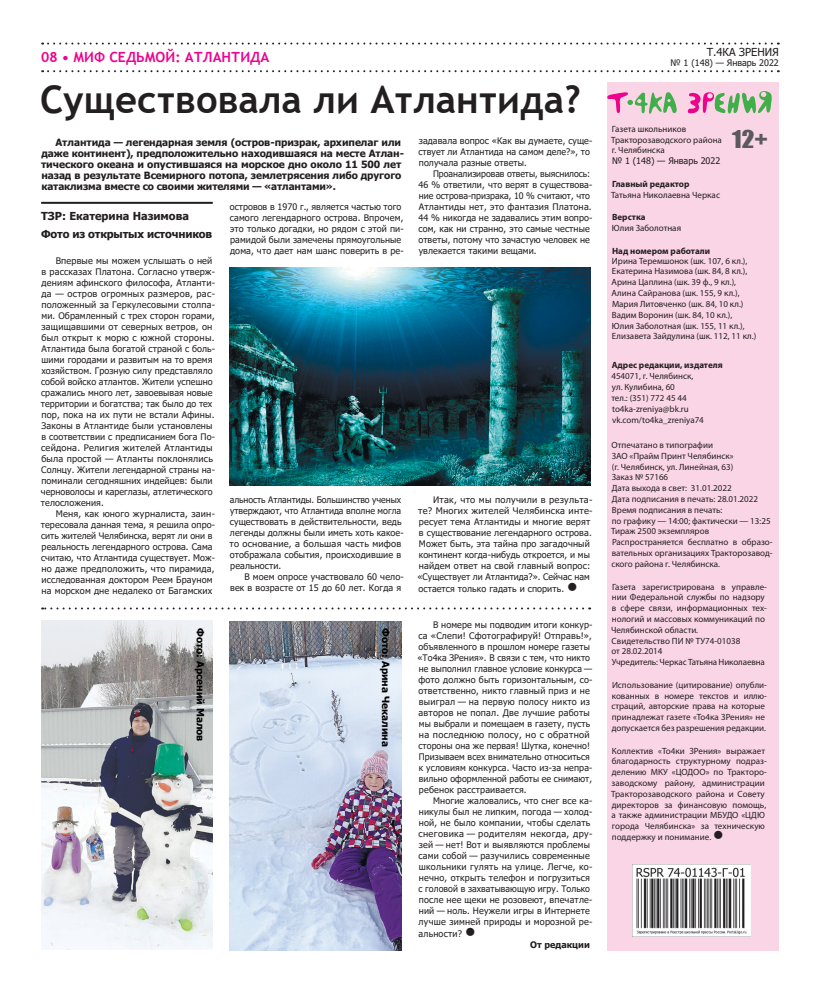
<style>
.page{position:relative;width:820px;height:993px;background:#fff}
.page>*{position:absolute;margin:0;border:0;box-sizing:border-box;transform-origin:0 0}
.t1{font:700 38px "Trebuchet MS";color:#231f20}
.t2{font:22.6px "Impact";color:#5a5a5d;scale:1.11 1}
.t3{font:700 14px "Trebuchet MS";color:#ed028c}
.t4{font:700 11px/18.1px "Tahoma";letter-spacing:-.015em;color:#231f20}
.t5{font:11px "Tahoma";color:#231f20}
.t6{font:700 10px/11px "Tahoma";letter-spacing:-.005em;color:#231f20}
.t7{font:700 10px "Tahoma";color:#000}
.t8{font:9px/11px "Tahoma";letter-spacing:.015em;color:#231f20}
.t9{font:9px/10.8px "Myriad Pro";color:#231f20}
.t10{font:700 9px "Myriad Pro";color:#231f20}
.t11{font:700 9px "Tahoma";color:#231f20}
</style>
<div class="page">
<svg style="left:42px;top:70px;width:729px;height:2px"></svg>
<svg style="left:42px;top:43px;width:729px;height:2px"></svg>
<div style="left:607px;top:81px;width:171px;height:869px;background:#fad5e5"></div>
<svg style="left:607px;top:92px;width:70px;height:22px"></svg>
<svg style="left:687px;top:91px;width:85px;height:23px"></svg>
<img style="left:632px;top:864px;width:117px;height:72px">
<hr style="left:41px;top:202px;width:172px;height:2px;background:#231f20">
<img style="left:230px;top:267px;width:360px;height:218px">
<svg style="left:42px;top:607px;width:541px;height:2px"></svg>
<img style="left:41px;top:620px;width:172px;height:329px">
<img style="left:230px;top:621px;width:171px;height:328px">
<h3 class="t3" style="left:41px;top:48px;width:229px">08 • МИФ СЕДЬМОЙ: АТЛАНТИДА</h3>
<h1 class="t1" style="left:40px;top:76px;width:542px">Существовала ли Атлантида?</h1>
<p class="t6" style="left:41px;top:137px;width:364px;text-indent:14px">Атлантида — легендарная земля (остров-призрак, архипелаг или даже континент), предположительно находившаяся на месте Атлан&shy;тического океана и опустившаяся на морское дно около 11 500 лет назад в результате Всемирного потопа, землетрясения либо другого катаклизма вместе со своими жителями — «атлантами».</p>
<p class="t4" style="left:41px;top:207px;width:172px">ТЗР: Екатерина Назимова<br>Фото из открытых источников</p>
<p class="t8" style="left:230px;top:201px;width:175px">островов в 1970 г., является частью того самого легендарного острова. Впрочем, это только догадки, но рядом с этой пи&shy;рамидой были замечены прямоугольные дома, что дает нам шанс поверить в ре-</p>
<p class="t8" style="left:41px;top:255px;width:176px;text-indent:15px">Впервые мы можем услышать о ней в рассказах Платона. Согласно утверж&shy;дениям афинского философа, Атланти&shy;да — остров огромных размеров, рас&shy;положенный за Геркулесовыми столпа&shy;ми. Обрамленный с трех сторон горами, защищавшими от северных ветров, он был открыт к морю с южной стороны.<br>Атлантида была богатой страной с боль&shy;шими городами и развитым на то время хозяйством. Грозную силу представляло собой войско атлантов. Жители успешно сражались много лет, завоевывая новые территории и богатства; так было до тех пор, пока на их пути не встали Афины.<br>Законы в Атлантиде были установлены в соответствии с предписанием бога По&shy;сейдона. Религия жителей Атлантиды была простой — Атланты поклонялись Солнцу. Жители легендарной страны на&shy;поминали сегодняшних индейцев: были черноволосы и кареглазы, атлетического телосложения.</p>
<p class="t8" style="left:41px;top:508px;width:176px;text-indent:15px">Меня, как юного журналиста, заин&shy;тересовала данная тема, я решила опро&shy;сить жителей Челябинска, верят ли они в реальность легендарного острова. Сама считаю, что Атлантида существует. Мож&shy;но даже предположить, что пирамида, исследованная доктором Реем Брауном на морском дне недалеко от Багамских</p>
<p class="t8" style="left:229px;top:495px;width:175px">альность Атлантиды. Большинство ученых утверждают, что Атлантида вполне могла существовать в действительности, ведь легенды должны были иметь хоть какое&shy;то основание, а большая часть мифов отображала события, происходившие в реальности.</p>
<p class="t8" style="left:230px;top:572px;width:175px;text-align:right">В моем опросе участвовало 60 чело&shy;век в возрасте от 15 до 60 лет. Когда я</p>
<p class="t7" style="left:207px;top:627px;width:115px;rotate:90deg">Фото: Арсений Малов</p>
<p class="t7" style="left:393px;top:627px;width:120px;rotate:90deg">Фото: Арина Чекалина</p>
<p class="t8" style="left:418px;top:135px;width:175px">задавала вопрос «Как вы думаете, суще&shy;ствует ли Атлантида на самом деле?», то получала разные ответы.</p>
<p class="t8" style="left:418px;top:168px;width:175px;text-indent:15px">Проанализировав ответы, выяснилось:<br>46 % ответили, что верят в существова&shy;ние острова-призрака, 10 % считают, что Атлантиды нет, это фантазия Платона.<br>44 % никогда не задавались этим вопро&shy;сом, как ни странно, это самые честные ответы, потому что зачастую человек не увлекается такими вещами.</p>
<p class="t8" style="left:417px;top:495px;width:176px;text-indent:16px">Итак, что мы получили в результа&shy;те? Многих жителей Челябинска инте&shy;ресует тема Атлантиды и многие верят в существование легендарного острова.<br>Может быть, эта тайна про загадочный континент когда-нибудь откроется, и мы найдем ответ на свой главный вопрос: «Существует ли Атлантида?». Сейчас нам</p>
<p class="t8" style="left:418px;top:584px;width:160px">остается только гадать и спорить. ●</p>
<p class="t8" style="left:417px;top:619px;width:176px;text-indent:16px">В номере мы подводим итоги конкур&shy;са «Слепи! Сфотографируй! Отправь!», объявленного в прошлом номере газеты «То4ка ЗРения». В связи с тем, что никто не выполнил главное условие конкурса — фото должно быть горизонтальным, со&shy;ответственно, никто главный приз и не выиграл — на первую полосу никто из авторов не попал. Две лучшие работы мы выбрали и помещаем в газету, пусть на последнюю полосу, но с обратной стороны она же первая! Шутка, конечно!<br>Призываем всех внимательно относиться к условиям конкурса. Часто из-за непра&shy;вильно оформленной работы ее снимают, ребенок расстраивается.</p>
<p class="t8" style="left:418px;top:795px;width:175px;text-indent:15px">Многие жаловались, что снег все ка&shy;никулы был не липким, погода — холод&shy;ной, не было компании, чтобы сделать снеговика — родителям некогда, дру&shy;зей — нет! Вот и выявляются проблемы сами собой — разучились современные школьники гулять на улице. Легче, ко&shy;нечно, открыть телефон и погрузиться с головой в захватывающую игру. Только после нее щеки не розовеют, впечатле&shy;ний — ноль. Неужели игры в Интернете лучше зимней природы и морозной ре-</p>
<p class="t8" style="left:418px;top:928px;width:58px">альности? ●</p>
<p class="t11" style="left:530px;top:937px;width:61px">От редакции</p>
<p class="t5" style="left:706px;top:44px;width:74px">Т.4КА ЗРЕНИЯ</p>
<p class="t8" style="left:670px;top:58px;width:110px">№ 1 (148) — Январь 2022</p>
<p class="t9" style="left:611px;top:123px;width:112px">Газета школьников<br>Тракторозаводского района г. Челябинска</p>
<p class="t8" style="left:611px;top:156px;width:110px">№ 1 (148) — Январь 2022</p>
<h2 class="t2" style="left:732px;top:121px;width:33px">12+</h2>
<p class="t10" style="left:611px;top:178px;width:79px">Главный редактор</p>
<p class="t9" style="left:611px;top:189px;width:110px">Татьяна Николаевна Черкас</p>
<p class="t10" style="left:612px;top:211px;width:35px">Верстка</p>
<p class="t9" style="left:611px;top:222px;width:71px">Юлия Заболотная</p>
<p class="t10" style="left:611px;top:245px;width:99px">Над номером работали</p>
<p class="t9" style="left:611px;top:255px;width:146px">Ирина Теремшонок (шк. 107, 6 кл.), Екатерина Назимова (шк. 84, 8 кл.), Арина Цаплина (шк. 39 ф., 9 кл.), Алина Сайранова (шк. 155, 9 кл.), Мария Литовченко (шк. 84, 10 кл.)<br>Вадим Воронин (шк. 84, 10 кл.),<br>Юлия Заболотная (шк. 155, 11 кл.), Елизавета Зайдулина (шк. 112, 11 кл.)</p>
<p class="t10" style="left:611px;top:359px;width:112px">Адрес редакции, издателя</p>
<p class="t9" style="left:611px;top:370px;width:94px">454071, г. Челябинск, ул. Кулибина, 60<br>тел.: (351) 772 45 44 to4ka-zreniya@bk.ru vk.com/to4ka_zreniya74</p>
<p class="t9" style="left:611px;top:439px;width:163px">Отпечатано в типографии<br>ЗАО «Прайм Принт Челябинск»<br>(г. Челябинск, ул. Линейная, 63)<br>Заказ № 57166<br>Дата выхода в свет: 31.01.2022<br>Дата подписания в печать: 28.01.2022<br>Время подписания в печать:<br>по графику — 14:00; фактически — 13:25<br>Тираж 2500 экземпляров<br>Распространяется бесплатно в образо&shy;вательных организациях Тракторозавод&shy;ского района г. Челябинска.</p>
<p class="t9" style="left:610px;top:580px;width:157px">Газета зарегистрирована в управле&shy;нии Федеральной службы по надзору в сфере связи, информационных тех&shy;нологий и массовых коммуникаций по<br>Челябинской области.<br>Свидетельство ПИ № ТУ74-01038<br>от 28.02.2014<br>Учредитель: Черкас Татьяна Николаевна</p>
<p class="t9" style="left:611px;top:679px;width:157px">Использование (цитирование) опубли&shy;кованных в номере текстов и иллю&shy;страций, авторские права на которые принадлежат газете «То4ка ЗРения» не допускается без разрешения редакции.</p>
<p class="t9" style="left:611px;top:744px;width:157px">Коллектив «То4ки ЗРения» выражает благодарность структурному подраз&shy;делению МКУ «ЦОДОО» по Тракторо&shy;заводскому району, администрации Тракторозаводского района и Совету директоров за финансовую помощь, а также администрации МБУДО «ЦДЮ города Челябинска» за техническую поддержку и понимание. ●</p>
</div>
